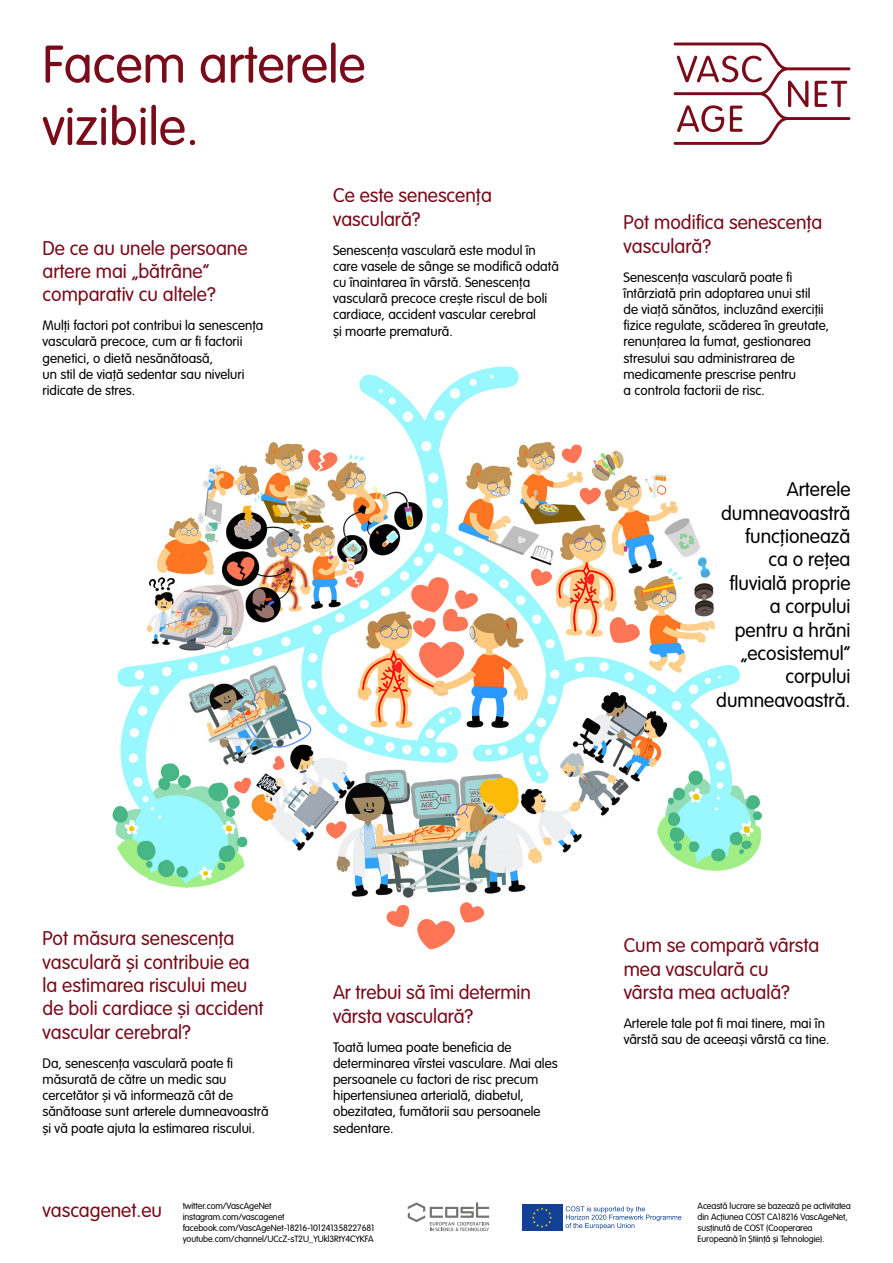
<style>
.page{position:relative;width:893px;height:1263px;background:#fff}
.page>*{position:absolute;margin:0;border:0;box-sizing:border-box;transform-origin:0 0}
.t1{font:300 51.9px/62.2px "VAG Rounded LT Pro";color:#790b1a}
.t2{font:300 19.5px/23.4px "VAG Rounded LT Pro";color:#790b1a}
.t3{font:300 19.5px/23.4px "VAG Rounded LT Pro";color:#000;text-align:right}
.t4{font:300 13.5px/16.2px "VAG Rounded LT Pro";color:#000}
.t5{font:300 9px/10.8px "VAG Rounded LT Pro";letter-spacing:-.01em;color:#000}
.s1{font-size:19.5px;color:#790b1a}
</style>
<div class="page">
<img style="left:112px;top:366px;width:651px;height:584px">
<svg style="left:562px;top:1204px;width:1px;height:27px"></svg>
<div style="left:522px;top:1204px;width:40px;height:27px;background:#134094"></div>
<svg style="left:532px;top:1207px;width:20px;height:21px"></svg>
<svg style="left:566px;top:1206px;width:115px;height:23px"></svg>
<svg style="left:408px;top:1202px;width:81px;height:29px"></svg>
<svg style="left:674px;top:43px;width:176px;height:102px"></svg>
<h1 class="t1" style="left:43px;top:35px;width:325px">Facem arterele vizibile.</h1>
<h2 class="t2" style="left:43px;top:237px;width:207px">De ce au unele persoane artere mai „bătrâne” comparativ cu altele?</h2>
<p class="t4" style="left:43px;top:318px;width:222px">Mulți factori pot contribui la senescența vasculară precoce, cum ar fi factorii genetici, o dietă nesănătoasă,<br>un stil de viață sedentar sau niveluri ridicate de stres.</p>
<h2 class="t2" style="left:333px;top:184px;width:160px">Ce este senescența vasculară?</h2>
<p class="t4" style="left:333px;top:242px;width:227px">Senescența vasculară este modul în care vasele de sânge se modifică odată cu înaintarea în vârstă. Senescența vasculară precoce crește riscul de boli cardiace, accident vascular cerebral<br>și moarte prematură.</p>
<h2 class="t2" style="left:624px;top:211px;width:200px">Pot modifica senescența vasculară?</h2>
<p class="t4" style="left:624px;top:269px;width:207px">Senescența vasculară poate fi întârziată prin adoptarea unui stil<br>de viață sănătos, incluzând exerciții fizice regulate, scăderea în greutate, renunțarea la fumat, gestionarea stresului sau administrarea de medicamente prescrise pentru<br>a controla factorii de risc.</p>
<h2 class="t3" style="left:716px;top:478px;width:136px">Arterele dumneavoastră funcționează<br>ca o rețea fluvială proprie a corpului pentru a hrăni „ecosistemul” corpului dumneavoastră.</h2>
<h2 class="t2" style="left:43px;top:927px;width:223px">Pot măsura senescența vasculară și contribuie ea la estimarea riscului meu de boli cardiace și accident vascular cerebral?</h2>
<p class="t4" style="left:43px;top:1055px;width:228px">Da, senescența vasculară poate fi măsurată de către un medic sau cercetător și vă informează cât de sănătoase sunt arterele dumneavoastră și vă poate ajuta la estimarea riscului.</p>
<h2 class="t2" style="left:333px;top:981px;width:199px">Ar trebui să îmi determin vârsta vasculară?</h2>
<p class="t4" style="left:333px;top:1039px;width:226px">Toată lumea poate beneficia de determinarea vîrstei vasculare. Mai ales persoanele cu factori de risc precum hipertensiunea arterială, diabetul, obezitatea, fumătorii sau persoanele sedentare.</p>
<p class="t5" style="left:183px;top:1201px;width:193px;text-indent:-140px"><span class="s1">vascagenet.eu</span> twitter.com/VascAgeNet instagram.com/vascagenet facebook.com/VascAgeNet-18216-101241358227681 youtube.com/channel/UCcZ-sT2U_YUkl3RtY4CYKFA</p>
<h2 class="t2" style="left:624px;top:934px;width:197px">Cum se compară vârsta mea vasculară cu vârsta mea actuală?</h2>
<p class="t4" style="left:624px;top:1016px;width:207px">Arterele tale pot fi mai tinere, mai în vârstă sau de aceeași vârstă ca tine.</p>
<p class="t5" style="left:698px;top:1201px;width:155px">Această lucrare se bazează pe activitatea din Acțiunea COST CA18216 VascAgeNet, susținută de COST (Cooperarea Europeană în Știință și Tehnologie).</p>
</div>
